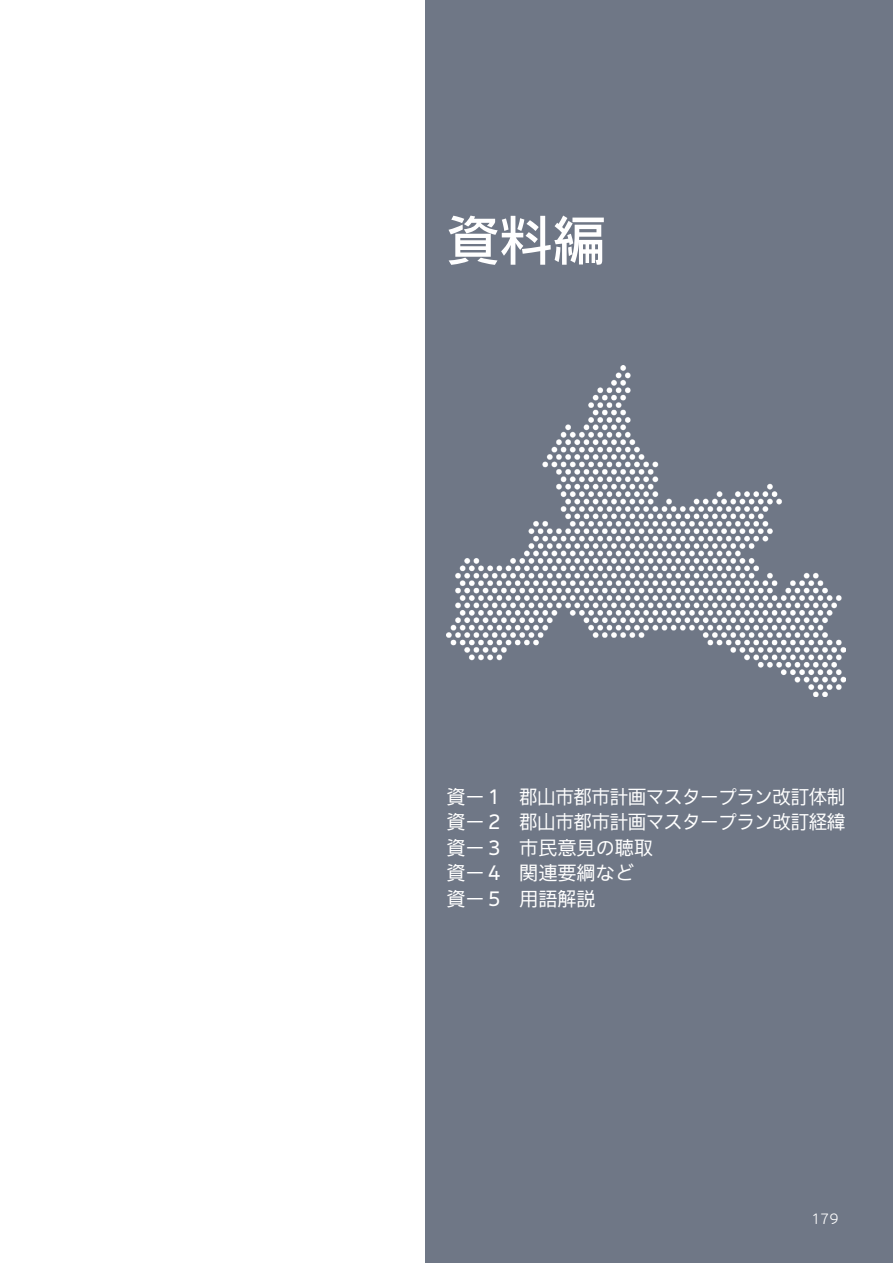
<style>
.page{position:relative;width:893px;height:1263px;background:#fff}
.page>*{position:absolute;margin:0;border:0;box-sizing:border-box;transform-origin:0 0}
.t1{font:500 53.1px "Iwa UCDA Goth Std";color:#fff}
.t2{font:100 19.2px "Iwa UCDA Goth Std";letter-spacing:-.025em;color:#fff}
.t3{font:100 19.2px "Iwa UCDA Goth Std";color:#fff}
.t4{font:300 13.8px "Iwa UCDA Goth Std";color:#fff}
</style>
<div class="page">
<div style="left:425px;top:0;width:468px;height:1263px;background:#6f7786"></div>
<img style="left:446px;top:366px;width:399px;height:331px">
<p class="t1" style="left:446px;top:202px;width:161px">資料編</p>
<p class="t2" style="left:446px;top:782px;width:400px">資ー１ 郡山市都市計画マスタープラン改訂体制</p>
<p class="t2" style="left:446px;top:808px;width:400px">資ー２ 郡山市都市計画マスタープラン改訂経緯</p>
<p class="t3" style="left:446px;top:833px;width:208px">資ー３ 市民意見の聴取</p>
<p class="t3" style="left:446px;top:859px;width:189px">資ー４ 関連要綱など</p>
<p class="t2" style="left:446px;top:884px;width:151px">資ー５ 用語解説</p>
<p class="t4" style="left:811px;top:1209px;width:29px">179</p>
</div>
